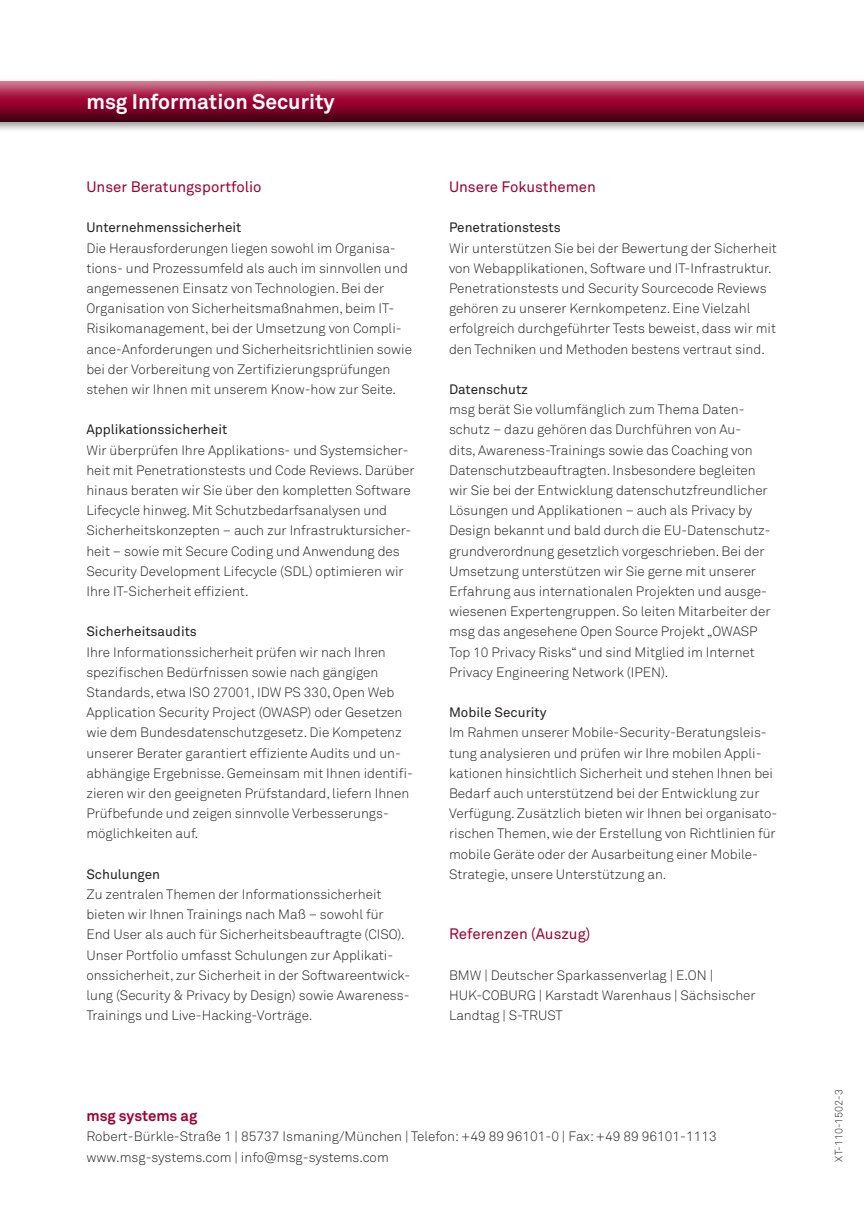
<style>
.page{position:relative;width:864px;height:1212px;background:#fff}
.page>*{position:absolute;margin:0;border:0;box-sizing:border-box;transform-origin:0 0}
.t1{font:700 21px "Akkurat Std";color:#fff}
.t2{font:15px "Akkurat Std";color:#9e0131}
.t3{font:700 15px "Akkurat Std";color:#9e0131}
.t4{font:300 13.5px/20.2px "Akkurat Std";color:#231f20}
.t5{font:13.5px "Akkurat Std";color:#231f20}
.t6{font:300 10.5px "Akkurat Std";color:#231f20}
</style>
<div class="page">
<div style="left:0;top:78px;width:863px;height:55px;background:#231f20;opacity:.45"></div>
<div style="left:0;top:79px;width:863px;height:43px;background:#231f20;opacity:.75"></div>
<h1 class="t1" style="left:86px;top:89px;width:249px">msg Information Security</h1>
<p class="t2" style="left:86px;top:178px;width:177px">Unser Beratungsportfolio</p>
<p class="t5" style="left:86px;top:220px;width:156px">Unternehmenssicherheit</p>
<p class="t4" style="left:86px;top:238px;width:327px">Die Herausforderungen liegen sowohl im Organisa&shy;tions- und Prozessumfeld als auch im sinnvollen und angemessenen Einsatz von Technologien. Bei der Organisation von Sicherheitsmaßnahmen, beim IT-Risikomanagement, bei der Umsetzung von Compli&shy;ance-Anforderungen und Sicherheitsrichtlinien sowie bei der Vorbereitung von Zertifizierungsprüfungen stehen wir Ihnen mit unserem Know-how zur Seite.</p>
<p class="t5" style="left:86px;top:422px;width:142px">Applikationssicherheit</p>
<p class="t4" style="left:86px;top:440px;width:329px">Wir überprüfen Ihre Applikations- und Systemsicher&shy;heit mit Penetrationstests und Code Reviews. Darüber hinaus beraten wir Sie über den kompletten Software Lifecycle hinweg. Mit Schutzbedarfsanalysen und Sicherheitskonzepten – auch zur Infrastruktursicher&shy;heit – sowie mit Secure Coding und Anwendung des Security Development Lifecycle (SDL) optimieren wir Ihre IT-Sicherheit effizient.</p>
<p class="t5" style="left:86px;top:624px;width:112px">Sicherheitsaudits</p>
<p class="t4" style="left:86px;top:642px;width:328px">Ihre Informationssicherheit prüfen wir nach Ihren spezifischen Bedürfnissen sowie nach gängigen Standards, etwa ISO 27001, IDW PS 330, Open Web Application Security Project (OWASP) oder Gesetzen wie dem Bundesdatenschutzgesetz. Die Kompetenz unserer Berater garantiert effiziente Audits und un&shy;abhängige Ergebnisse. Gemeinsam mit Ihnen identifi&shy;zieren wir den geeigneten Prüfstandard, liefern Ihnen Prüfbefunde und zeigen sinnvolle Verbesserungs&shy;möglichkeiten auf.</p>
<p class="t5" style="left:86px;top:866px;width:75px">Schulungen</p>
<p class="t4" style="left:86px;top:884px;width:325px">Zu zentralen Themen der Informationssicherheit bieten wir Ihnen Trainings nach Maß – sowohl für End User als auch für Sicherheitsbeauftragte (CISO).<br>Unser Portfolio umfasst Schulungen zur Applikati&shy;onssicherheit, zur Sicherheit in der Softwareentwick&shy;lung (Security &amp; Privacy by Design) sowie Awareness-Trainings und Live-Hacking-Vorträge.</p>
<p class="t2" style="left:449px;top:178px;width:148px">Unsere Fokusthemen</p>
<p class="t5" style="left:449px;top:220px;width:113px">Penetrationstests</p>
<p class="t4" style="left:449px;top:238px;width:329px">Wir unterstützen Sie bei der Bewertung der Sicherheit von Webapplikationen, Software und IT-Infrastruktur.<br>Penetrationstests und Security Sourcecode Reviews gehören zu unserer Kernkompetenz. Eine Vielzahl erfolgreich durchgeführter Tests beweist, dass wir mit den Techniken und Methoden bestens vertraut sind.</p>
<p class="t5" style="left:449px;top:381px;width:80px">Datenschutz</p>
<p class="t4" style="left:449px;top:399px;width:323px">msg berät Sie vollumfänglich zum Thema Daten&shy;schutz – dazu gehören das Durchführen von Au&shy;dits, Awareness-Trainings sowie das Coaching von Datenschutzbeauftragten. Insbesondere begleiten wir Sie bei der Entwicklung datenschutzfreundlicher Lösungen und Applikationen – auch als Privacy by Design bekannt und bald durch die EU-Datenschutz&shy;grundverordnung gesetzlich vorgeschrieben. Bei der Umsetzung unterstützen wir Sie gerne mit unserer Erfahrung aus internationalen Projekten und ausge&shy;wiesenen Expertengruppen. So leiten Mitarbeiter der msg das angesehene Open Source Projekt „OWASP Top 10 Privacy Risks“ und sind Mitglied im Internet Privacy Engineering Network (IPEN).</p>
<p class="t5" style="left:449px;top:704px;width:99px">Mobile Security</p>
<p class="t4" style="left:449px;top:722px;width:330px">Im Rahmen unserer Mobile-Security-Beratungsleis&shy;tung analysieren und prüfen wir Ihre mobilen Appli&shy;kationen hinsichtlich Sicherheit und stehen Ihnen bei Bedarf auch unterstützend bei der Entwicklung zur Verfügung. Zusätzlich bieten wir Ihnen bei organisato&shy;rischen Themen, wie der Erstellung von Richtlinien für mobile Geräte oder der Ausarbeitung einer Mobile-Strategie, unsere Unterstützung an.</p>
<p class="t2" style="left:449px;top:925px;width:143px">Referenzen (Auszug)</p>
<p class="t4" style="left:449px;top:965px;width:308px">BMW | Deutscher Sparkassenverlag | E.ON |<br>HUK-COBURG | Karstadt Warenhaus | Sächsischer<br>Landtag | S-TRUST</p>
<p class="t3" style="left:86px;top:1106px;width:112px">msg systems ag</p>
<p class="t4" style="left:86px;top:1126px;width:631px">Robert-Bürkle-Straße 1 | 85737 Ismaning/München | Telefon: +49 89 96101-0 | Fax: +49 89 96101-1113</p>
<p class="t4" style="left:86px;top:1146px;width:304px">www.msg-systems.com | info@msg-systems.com</p>
<p class="t6" style="left:832px;top:1161px;width:74px;rotate:-90deg">XT-110-1502-3</p>
</div>
